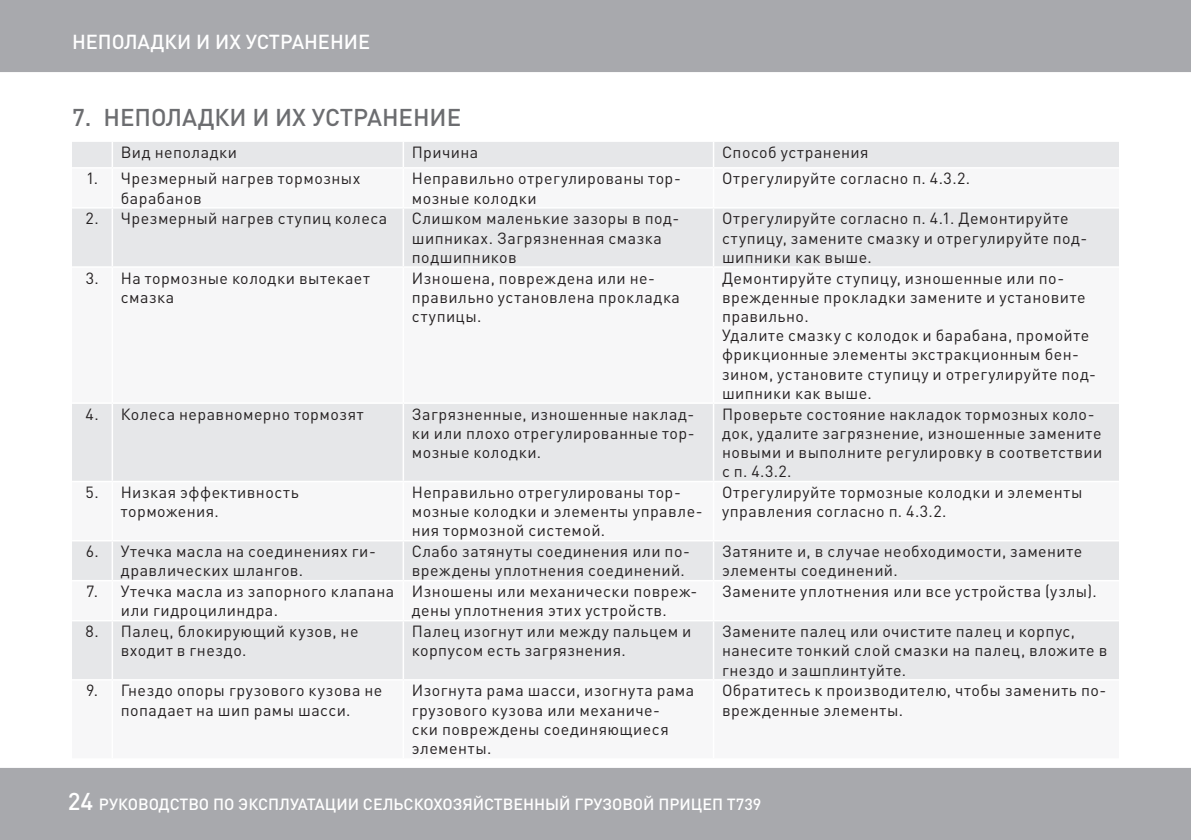
<style>
.page{position:relative;width:1191px;height:840px;background:#fff}
.page>*{position:absolute;margin:0;border:0;box-sizing:border-box;transform-origin:0 0}
.t1{font:500 24px "DIN Pro";color:#6c6d70}
.t2{font:500 20px "DIN Pro";color:#fff}
.t3{font:16px/19.2px "DIN Pro";letter-spacing:.03em;color:#231f20}
.t4{font:500 16px "DIN Pro";color:#fff}
.s1{font-size:24px}
</style>
<div class="page">
<div style="left:0;top:0;width:1191px;height:72px;background:#a8a9ad"></div>
<div style="left:0;top:768px;width:1191px;height:71px;background:#a8a9ad"></div>
<div style="left:72px;top:142px;width:1047px;height:25px;background:#e6e7e9"></div>
<svg style="left:72px;top:208px;width:1047px;height:470px"></svg>
<svg style="left:112px;top:142px;width:1px;height:25px"></svg>
<hr style="left:402px;top:142px;width:2px;height:25px;background:#fff">
<svg style="left:713px;top:142px;width:1px;height:25px"></svg>
<hr style="left:112px;top:208px;width:1px;height:58px;background:#fff">
<hr style="left:402px;top:208px;width:2px;height:58px;background:#fff">
<hr style="left:713px;top:208px;width:1px;height:58px;background:#fff">
<hr style="left:72px;top:266px;width:40px;height:1px;background:#fff">
<hr style="left:112px;top:266px;width:291px;height:1px;background:#fff">
<hr style="left:112px;top:267px;width:1px;height:135px;background:#fff">
<hr style="left:403px;top:266px;width:310px;height:1px;background:#fff">
<hr style="left:402px;top:267px;width:2px;height:135px;background:#fff">
<hr style="left:713px;top:266px;width:406px;height:1px;background:#fff">
<hr style="left:713px;top:267px;width:1px;height:135px;background:#fff">
<hr style="left:72px;top:402px;width:40px;height:1px;background:#fff">
<hr style="left:112px;top:402px;width:291px;height:1px;background:#fff">
<hr style="left:112px;top:403px;width:1px;height:77px;background:#fff">
<hr style="left:403px;top:402px;width:310px;height:1px;background:#fff">
<hr style="left:402px;top:403px;width:2px;height:77px;background:#fff">
<hr style="left:713px;top:402px;width:406px;height:1px;background:#fff">
<hr style="left:713px;top:403px;width:1px;height:77px;background:#fff">
<hr style="left:72px;top:480px;width:40px;height:2px;background:#fff">
<hr style="left:112px;top:480px;width:291px;height:2px;background:#fff">
<hr style="left:112px;top:482px;width:1px;height:57px;background:#fff">
<hr style="left:403px;top:480px;width:310px;height:2px;background:#fff">
<hr style="left:402px;top:482px;width:2px;height:57px;background:#fff">
<hr style="left:713px;top:480px;width:406px;height:2px;background:#fff">
<hr style="left:713px;top:482px;width:1px;height:57px;background:#fff">
<hr style="left:72px;top:539px;width:40px;height:2px;background:#fff">
<hr style="left:112px;top:539px;width:291px;height:2px;background:#fff">
<hr style="left:112px;top:541px;width:1px;height:38px;background:#fff">
<hr style="left:403px;top:539px;width:310px;height:2px;background:#fff">
<hr style="left:402px;top:541px;width:2px;height:38px;background:#fff">
<hr style="left:713px;top:539px;width:406px;height:2px;background:#fff">
<hr style="left:713px;top:541px;width:1px;height:38px;background:#fff">
<hr style="left:72px;top:579px;width:40px;height:2px;background:#fff">
<hr style="left:112px;top:579px;width:291px;height:2px;background:#fff">
<hr style="left:112px;top:581px;width:1px;height:38px;background:#fff">
<hr style="left:403px;top:579px;width:310px;height:2px;background:#fff">
<hr style="left:402px;top:581px;width:2px;height:38px;background:#fff">
<hr style="left:713px;top:579px;width:406px;height:2px;background:#fff">
<hr style="left:713px;top:581px;width:1px;height:38px;background:#fff">
<hr style="left:72px;top:619px;width:40px;height:2px;background:#fff">
<hr style="left:112px;top:619px;width:291px;height:2px;background:#fff">
<hr style="left:112px;top:621px;width:1px;height:57px;background:#fff">
<hr style="left:403px;top:619px;width:310px;height:2px;background:#fff">
<hr style="left:402px;top:621px;width:2px;height:57px;background:#fff">
<hr style="left:713px;top:619px;width:406px;height:2px;background:#fff">
<hr style="left:713px;top:621px;width:1px;height:57px;background:#fff">
<p class="t2" style="left:72px;top:26px;width:299px">НЕПОЛАДКИ И ИХ УСТРАНЕНИЕ</p>
<h1 class="t1" style="left:72px;top:98px;width:391px">7. НЕПОЛАДКИ И ИХ УСТРАНЕНИЕ</h1>
<p class="t3" style="left:121px;top:141px;width:118px">Вид неполадки</p>
<p class="t3" style="left:412px;top:141px;width:68px">Причина</p>
<p class="t3" style="left:722px;top:141px;width:148px">Способ устранения</p>
<p class="t3" style="left:121px;top:167px;width:241px;text-indent:-35px">1. Чрезмерный нагрев тормозных барабанов</p>
<p class="t3" style="left:412px;top:167px;width:270px">Неправильно отрегулированы тор&shy;мозные колодки</p>
<p class="t3" style="left:722px;top:167px;width:249px">Отрегулируйте согласно п. 4.3.2.</p>
<p class="t3" style="left:86px;top:207px;width:303px">2. Чрезмерный нагрев ступиц колеса</p>
<p class="t3" style="left:412px;top:207px;width:269px">Слишком маленькие зазоры в под&shy;шипниках. Загрязненная смазка подшипников</p>
<p class="t3" style="left:722px;top:207px;width:367px">Отрегулируйте согласно п. 4.1. Демонтируйте ступицу, замените смазку и отрегулируйте под&shy;шипники как выше.</p>
<p class="t3" style="left:121px;top:266px;width:250px;text-indent:-35px">3. На тормозные колодки вытекает смазка</p>
<p class="t3" style="left:412px;top:266px;width:270px">Изношена, повреждена или не&shy;правильно установлена прокладка ступицы.</p>
<p class="t3" style="left:722px;top:266px;width:375px">Демонтируйте ступицу, изношенные или по&shy;врежденные прокладки замените и установите правильно.<br>Удалите смазку с колодок и барабана, промойте фрикционные элементы экстракционным бен&shy;зином, установите ступицу и отрегулируйте под&shy;шипники как выше.</p>
<p class="t3" style="left:86px;top:402px;width:279px">4. Колеса неравномерно тормозят</p>
<p class="t3" style="left:412px;top:402px;width:284px;text-align:justify">Загрязненные, изношенные наклад&shy;ки или плохо отрегулированные тор&shy;мозные колодки.</p>
<p class="t3" style="left:722px;top:402px;width:382px">Проверьте состояние накладок тормозных коло&shy;док, удалите загрязнение, изношенные замените новыми и выполните регулировку в соответствии с п. 4.3.2.</p>
<p class="t3" style="left:121px;top:481px;width:179px;text-indent:-35px">5. Низкая эффективность торможения.</p>
<p class="t3" style="left:412px;top:481px;width:292px">Неправильно отрегулированы тор&shy;мозные колодки и элементы управле&shy;ния тормозной системой.</p>
<p class="t3" style="left:722px;top:481px;width:362px">Отрегулируйте тормозные колодки и элементы управления согласно п. 4.3.2.</p>
<p class="t3" style="left:121px;top:540px;width:256px;text-indent:-35px">6. Утечка масла на соединениях ги&shy;дравлических шлангов.</p>
<p class="t3" style="left:412px;top:540px;width:279px">Слабо затянуты соединения или по&shy;вреждены уплотнения соединений.</p>
<p class="t3" style="left:722px;top:540px;width:362px">Затяните и, в случае необходимости, замените элементы соединений.</p>
<p class="t3" style="left:121px;top:580px;width:275px;text-indent:-35px">7. Утечка масла из запорного клапана или гидроцилиндра.</p>
<p class="t3" style="left:412px;top:580px;width:287px">Изношены или механически повреж&shy;дены уплотнения этих устройств.</p>
<p class="t3" style="left:722px;top:580px;width:376px">Замените уплотнения или все устройства (узлы).</p>
<p class="t3" style="left:121px;top:620px;width:239px;text-indent:-35px">8. Палец, блокирующий кузов, не входит в гнездо.</p>
<p class="t3" style="left:412px;top:620px;width:281px">Палец изогнут или между пальцем и корпусом есть загрязнения.</p>
<p class="t3" style="left:722px;top:620px;width:387px">Замените палец или очистите палец и корпус, нанесите тонкий слой смазки на палец, вложите в гнездо и зашплинтуйте.</p>
<p class="t3" style="left:86px;top:679px;width:298px;text-align:center">9. Гнездо опоры грузового кузова не попадает на шип рамы шасси.</p>
<p class="t3" style="left:412px;top:679px;width:284px">Изогнута рама шасси, изогнута рама грузового кузова или механиче-<br>ски повреждены соединяющиеся элементы.</p>
<p class="t3" style="left:722px;top:679px;width:386px">Обратитесь к производителю, чтобы заменить по&shy;врежденные элементы.</p>
<p class="t4" style="left:68px;top:790px;width:695px"><span class="s1">24</span> РУКОВОДСТВО ПО ЭКСПЛУАТАЦИИ СЕЛЬСКОХОЗЯЙСТВЕННЫЙ ГРУЗОВОЙ ПРИЦЕП T739</p>
</div>
